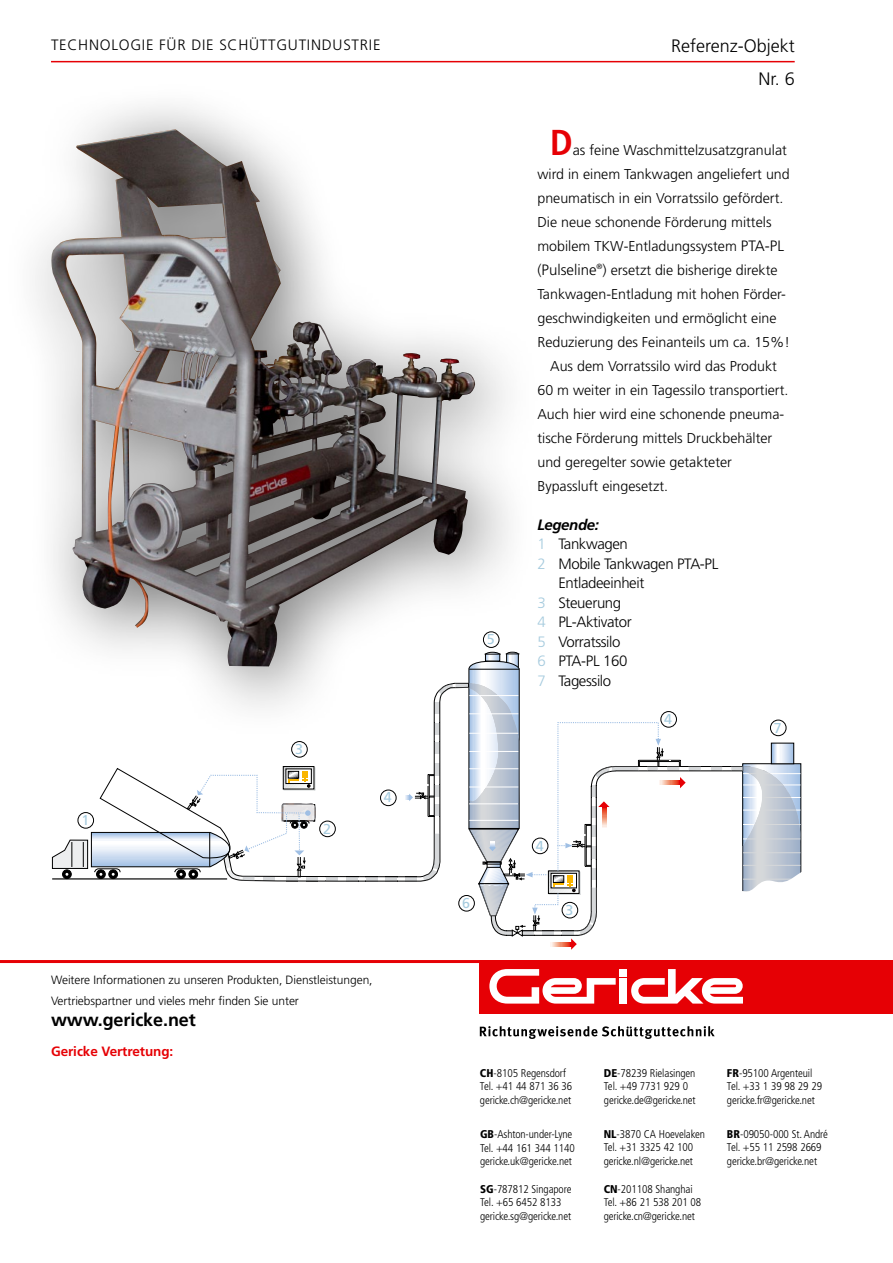
<style>
.page{position:relative;width:893px;height:1263px;background:#fff}
.page>*{position:absolute;margin:0;border:0;box-sizing:border-box;transform-origin:0 0}
.t1{font:700 condensed 36px "Frutiger";color:#e60005}
.t2{font:300 18px/33px "Frutiger";color:#000;text-align:right}
.t3{font:700 18px "Frutiger";letter-spacing:-.005em;color:#000}
.t4{font:300 15px/19.5px "Frutiger";letter-spacing:-.025em;color:#000}
.t5{font:300 15px "Frutiger";letter-spacing:.05em;color:#000}
.t6{font:300 14.25px "Frutiger";color:#000}
.t7{font:14.25px "Frutiger";color:#a6cbde}
.t8{font:700 13.5px "Frutiger";letter-spacing:-.005em;color:#e60005}
.t9{font:300 12px/21px "Frutiger";letter-spacing:-.005em;color:#000}
.t10{font:300 condensed 11.25px/13.5px "Frutiger";letter-spacing:-.01em;color:#000}
.s1{font-size:15px}
.s2{font-weight:700;font-style:italic}
.s3{color:#a6cbde}
.s4{font-weight:900}
</style>
<div class="page">
<hr style="left:51px;top:61px;width:744px;height:1px;background:#e60005">
<div style="left:3px;top:81px;width:539px;height:656px;background:#000;opacity:.55"></div>
<img style="left:51px;top:145px;width:424px;height:507px">
<svg style="left:223px;top:642px;width:246px;height:10px"></svg>
<svg style="left:51px;top:652px;width:751px;height:298px"></svg>
<div style="left:78px;top:812px;width:16px;height:16px;border:1px solid #000;border-radius:50%"></div>
<div style="left:319px;top:821px;width:17px;height:16px;border:1px solid #000;border-radius:50%"></div>
<div style="left:291px;top:741px;width:17px;height:16px;border:1px solid #000;border-radius:50%"></div>
<div style="left:562px;top:902px;width:16px;height:16px;border:1px solid #000;border-radius:50%"></div>
<div style="left:660px;top:711px;width:17px;height:16px;border:1px solid #000;border-radius:50%"></div>
<div style="left:770px;top:720px;width:16px;height:16px;border:1px solid #000;border-radius:50%"></div>
<div style="left:483px;top:631px;width:16px;height:17px;border:1px solid #000;border-radius:50%"></div>
<div style="left:380px;top:790px;width:16px;height:16px;border:1px solid #000;border-radius:50%"></div>
<div style="left:458px;top:895px;width:17px;height:16px;border:1px solid #000;border-radius:50%"></div>
<div style="left:532px;top:838px;width:16px;height:16px;border:1px solid #000;border-radius:50%"></div>
<hr style="left:0;top:960px;width:543px;height:3px;background:#e60005">
<div style="left:480px;top:960px;width:413px;height:54px;background:#e60005"></div>
<svg style="left:489px;top:969px;width:127px;height:34px"></svg>
<div style="left:619px;top:969px;width:8px;height:7px;background:#fff"></div>
<div style="left:619px;top:978px;width:8px;height:26px;background:#fff"></div>
<svg style="left:631px;top:969px;width:112px;height:34px"></svg>
<svg style="left:480px;top:1026px;width:235px;height:13px"></svg>
<p class="t5" style="left:51px;top:36px;width:331px">technologie für die schüttgutindustrie</p>
<p class="t2" style="left:671px;top:30px;width:125px">Referenz-Objekt nr. 6</p>
<p class="t7" style="left:81px;top:812px;width:9px">1</p>
<p class="t7" style="left:295px;top:741px;width:9px">3</p>
<p class="t7" style="left:323px;top:820px;width:9px">2</p>
<p class="t7" style="left:384px;top:789px;width:9px">4</p>
<p class="t9" style="left:51px;top:969px;width:323px">Weitere Informationen zu unseren Produkten, Dienstleistungen,<br>Vertriebspartner und vieles mehr finden Sie unter</p>
<p class="t3" style="left:51px;top:1009px;width:146px">www.gericke.net</p>
<p class="t8" style="left:51px;top:1043px;width:124px">Gericke Vertretung:</p>
<p class="t7" style="left:487px;top:631px;width:9px">5</p>
<h1 class="t1" style="left:550px;top:121px;width:24px">D</h1>
<p class="t6" style="left:573px;top:142px;width:215px">as feine Waschmittelzusatzgranulat</p>
<p class="t6" style="left:537px;top:166px;width:254px">wird in einem Tankwagen angeliefert und</p>
<p class="t6" style="left:537px;top:190px;width:247px">pneumatisch in ein Vorratssilo gefördert.</p>
<p class="t6" style="left:537px;top:214px;width:236px">Die neue schonende Förderung mittels</p>
<p class="t6" style="left:537px;top:238px;width:247px">mobilem TKW-Entladungssystem <span class="s1">PTA-PL</span></p>
<p class="t6" style="left:537px;top:262px;width:242px"><span class="s1">(Pulseline</span><sup>®</sup><span class="s1">)</span> ersetzt die bisherige direkte</p>
<p class="t6" style="left:537px;top:286px;width:250px">Tankwagen-Entladung mit hohen Förder-</p>
<p class="t6" style="left:537px;top:310px;width:241px">geschwindigkeiten und ermöglicht eine</p>
<p class="t6" style="left:537px;top:334px;width:254px">Reduzierung des Feinanteils um ca. 15%!</p>
<p class="t6" style="left:550px;top:358px;width:228px">Aus dem Vorratssilo wird das Produkt</p>
<p class="t6" style="left:537px;top:382px;width:252px">60 m weiter in ein Tagessilo transportiert.</p>
<p class="t6" style="left:537px;top:406px;width:248px">Auch hier wird eine schonende pneuma-</p>
<p class="t6" style="left:537px;top:430px;width:236px">tische Förderung mittels Druckbehälter</p>
<p class="t6" style="left:537px;top:454px;width:196px">und geregelter sowie getakteter</p>
<p class="t6" style="left:537px;top:478px;width:132px">Bypassluft eingesetzt.</p>
<p class="t4" style="left:537px;top:515px;width:181px"><span class="s2">Legende:<br></span><span class="s3">1</span> Tankwagen<br><span class="s3">2</span> Mobile Tankwagen PTA-PL<br>Entladeeinheit<br><span class="s3">3</span> Steuerung<br><span class="s3">4</span> PL-Aktivator<br><span class="s3">5</span> Vorratssilo<br><span class="s3">6</span> PTA-PL 160<br><span class="s3">7</span> Tagessilo</p>
<p class="t7" style="left:664px;top:711px;width:9px">4</p>
<p class="t7" style="left:774px;top:719px;width:9px">7</p>
<p class="t7" style="left:462px;top:894px;width:9px">6</p>
<p class="t7" style="left:536px;top:837px;width:9px">4</p>
<p class="t7" style="left:566px;top:901px;width:9px">3</p>
<p class="t10" style="left:480px;top:1066px;width:94px"><span class="s4">CH</span>-8105 Regensdorf<br>Tel. +41 44 871 36 36 gericke.ch@gericke.net</p>
<p class="t10" style="left:727px;top:1066px;width:97px"><span class="s4">FR</span>-95100 Argenteuil<br>Tel. +33 1 39 98 29 29 gericke.fr@gericke.net</p>
<p class="t10" style="left:480px;top:1127px;width:96px"><span class="s4">GB</span>-Ashton-under-Lyne<br>Tel. +44 161 344 1140 gericke.uk@gericke.net</p>
<p class="t10" style="left:604px;top:1127px;width:103px"><span class="s4">NL</span>-3870 CA Hoevelaken<br>Tel. +31 3325 42 100 gericke.nl@gericke.net</p>
<p class="t10" style="left:480px;top:1182px;width:93px"><span class="s4">SG</span>-787812 Singapore<br>Tel. +65 6452 8133 gericke.sg@gericke.net</p>
<p class="t10" style="left:604px;top:1182px;width:99px"><span class="s4">CN</span>-201108 Shanghai<br>Tel. +86 21 538 201 08 gericke.cn@gericke.net</p>
<p class="t10" style="left:604px;top:1066px;width:93px"><span class="s4">DE</span>-78239 Rielasingen<br>Tel. +49 7731 929 0 gericke.de@gericke.net</p>
<p class="t10" style="left:727px;top:1127px;width:103px"><span class="s4">BR</span>-09050-000 St. André<br>Tel. +55 11 2598 2669 gericke.br@gericke.net</p>
</div>
